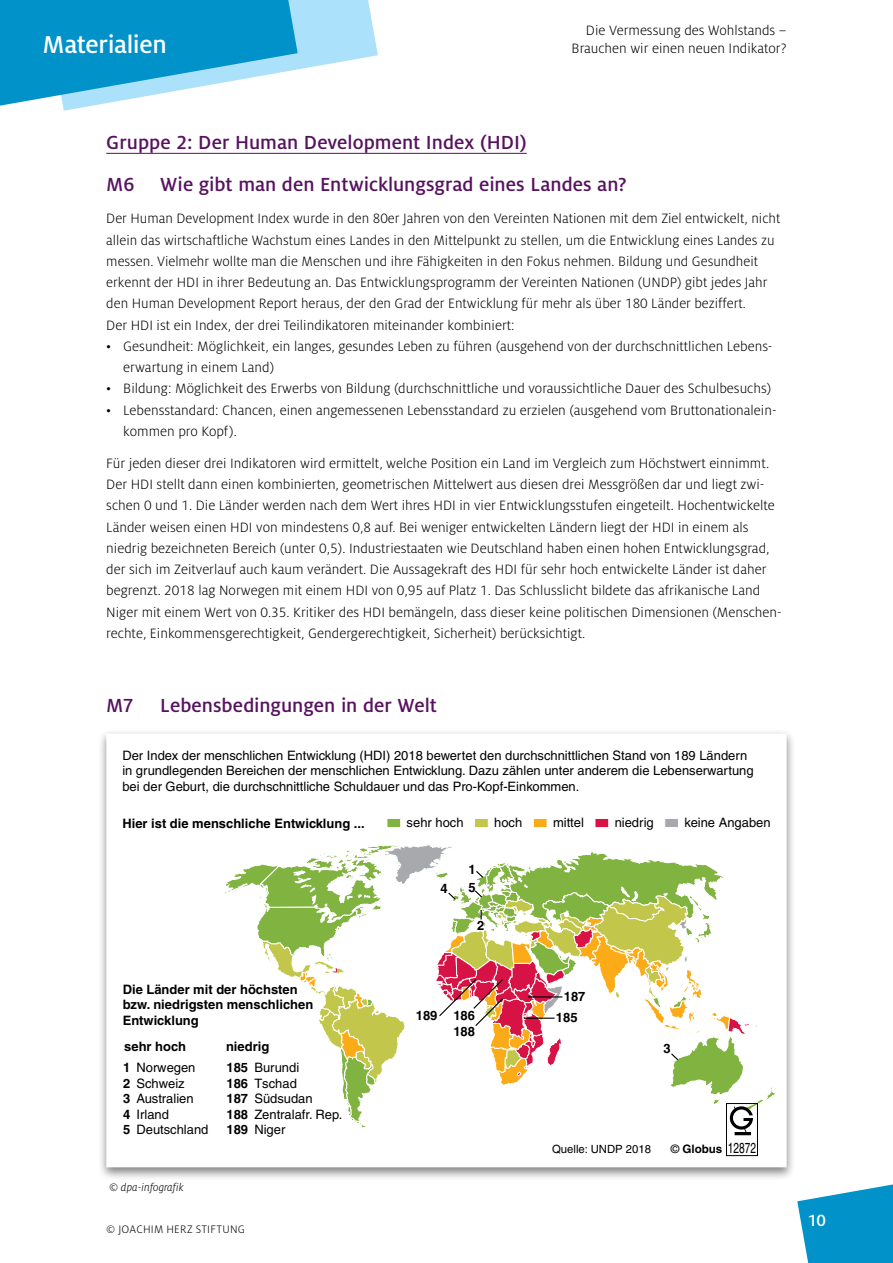
<style>
.page{position:relative;width:893px;height:1263px;background:#fff}
.page>*{position:absolute;margin:0;border:0;box-sizing:border-box;transform-origin:0 0}
.t1{font:500 27px "Milo OT";letter-spacing:-.015em;color:#fff}
.t2{font:500 21px/42.5px "Milo OT";color:#57125f}
.t3{font:500 18px "Milo OT";color:#fff}
.t4{font:300 15px/21.3px "Milo Pro";color:#000}
.t5{font:12.9px/15.6px "Helvetica LT";color:#000}
.t6{font:700 12.9px/15.6px "Helvetica LT";color:#000;text-align:justify}
.t7{font:300 12px "Milo Pro";letter-spacing:.025em;color:#000}
.t8{font:italic 300 12px "Milo Pro";color:#000}
.t9{font:700 11.55px "Helvetica LT";color:#000}
.t10{font:11.4px "Helvetica LT";color:#000}
.s1{font-weight:400}
.s2{font-weight:400;font-size:14.55px}
</style>
<div class="page">
<svg style="left:797px;top:1184px;width:96px;height:79px"></svg>
<svg style="left:0;top:0;width:378px;height:111px"></svg>
<hr style="left:106px;top:153px;width:421px;height:1px;background:#57125f">
<div style="left:97px;top:729px;width:699px;height:452px;background:#000;opacity:.5"></div>
<svg style="left:117px;top:742px;width:659px;height:416px"></svg>
<div style="left:387px;top:818px;width:14px;height:10px;background:#81b341;border:1px solid #fff"></div>
<div style="left:474px;top:818px;width:15px;height:10px;background:#c2c74b;border:1px solid #fff"></div>
<div style="left:533px;top:818px;width:14px;height:10px;background:#fbab18;border:1px solid #fff"></div>
<div style="left:595px;top:818px;width:14px;height:10px;background:#d71345;border:1px solid #fff"></div>
<div style="left:664px;top:818px;width:15px;height:10px;background:#a7a9ac;border:1px solid #fff"></div>
<div style="left:726px;top:1103px;width:32px;height:53px;border:1px solid #000"></div>
<svg style="left:120px;top:844px;width:656px;height:292px"></svg>
<h1 class="t1" style="left:43px;top:30px;width:126px">Materialien</h1>
<p class="t4" style="left:572px;top:22px;width:217px;line-height:18px;text-align:right">Die Vermessung des Wohlstands –<br>Brauchen wir einen neuen Indikator?</p>
<h2 class="t2" style="left:106px;top:121px;width:522px">Gruppe 2: Der Human Development Index (HDI)<br>M6 Wie gibt man den Entwicklungsgrad eines Landes an?</h2>
<p class="t4" style="left:106px;top:208px;width:675px">Der Human Development Index wurde in den 80er Jahren von den Vereinten Nationen mit dem Ziel entwickelt, nicht allein das wirtschaftliche Wachstum eines Landes in den Mittelpunkt zu stellen, um die Entwicklung eines Landes zu messen. Vielmehr wollte man die Menschen und ihre Fähigkeiten in den Fokus nehmen. Bildung und Gesundheit erkennt der HDI in ihrer Bedeutung an. Das Entwicklungsprogramm der Vereinten Nationen (UNDP) gibt jedes Jahr den Human Development Report heraus, der den Grad der Entwicklung für mehr als über 180 Länder beziffert.<br>Der HDI ist ein Index, der drei Teilindikatoren miteinander kombiniert:</p>
<p class="t4" style="left:123px;top:336px;width:649px;text-indent:-17px">• Gesundheit: Möglichkeit, ein langes, gesundes Leben zu führen (ausgehend von der durchschnittlichen Lebens&shy;erwartung in einem Land)</p>
<p class="t4" style="left:106px;top:378px;width:666px">• Bildung: Möglichkeit des Erwerbs von Bildung (durchschnittliche und voraussichtliche Dauer des Schulbesuchs)</p>
<p class="t4" style="left:123px;top:399px;width:655px;text-indent:-17px">• Lebensstandard: Chancen, einen angemessenen Lebensstandard zu erzielen (ausgehend vom Bruttonationalein&shy;kommen pro Kopf).</p>
<p class="t4" style="left:106px;top:452px;width:677px">Für jeden dieser drei Indikatoren wird ermittelt, welche Position ein Land im Vergleich zum Höchstwert einnimmt.<br>Der HDI stellt dann einen kombinierten, geometrischen Mittelwert aus diesen drei Messgrößen dar und liegt zwi&shy;schen 0 und 1. Die Länder werden nach dem Wert ihres HDI in vier Entwicklungsstufen eingeteilt. Hochentwickelte Länder weisen einen HDI von mindestens 0,8 auf. Bei weniger entwickelten Ländern liegt der HDI in einem als niedrig bezeichneten Bereich (unter 0,5). Industriestaaten wie Deutschland haben einen hohen Entwicklungsgrad, der sich im Zeitverlauf auch kaum verändert. Die Aussagekraft des HDI für sehr hoch entwickelte Länder ist daher begrenzt. 2018 lag Norwegen mit einem HDI von 0,95 auf Platz 1. Das Schlusslicht bildete das afrikanische Land Niger mit einem Wert von 0.35. Kritiker des HDI bemängeln, dass dieser keine politischen Dimensionen (Menschen&shy;rechte, Einkommensgerechtigkeit, Gendergerechtigkeit, Sicherheit) berücksichtigt.</p>
<h2 class="t2" style="left:106px;top:685px;width:29px">M7</h2>
<h2 class="t2" style="left:160px;top:685px;width:278px">Lebensbedingungen in der Welt</h2>
<p class="t5" style="left:122px;top:747px;width:633px">Der Index der menschlichen Entwicklung (HDI) 2018 bewertet den durchschnittlichen Stand von 189 Ländern in grundlegenden Bereichen der menschlichen Entwicklung. Dazu zählen unter anderem die Lebenserwartung bei der Geburt, die durchschnittliche Schuldauer und das Pro-Kopf-Einkommen.</p>
<p class="t6" style="left:122px;top:815px;width:244px">Hier ist die menschliche Entwicklung ...</p>
<p class="t5" style="left:407px;top:815px;width:58px">sehr hoch</p>
<p class="t5" style="left:494px;top:815px;width:30px">hoch</p>
<p class="t5" style="left:553px;top:815px;width:32px">mittel</p>
<p class="t5" style="left:615px;top:815px;width:41px">niedrig</p>
<p class="t5" style="left:684px;top:815px;width:88px">keine Angaben</p>
<p class="t6" style="left:123px;top:981px;width:192px;text-align:left">Die Länder mit der höchsten bzw. niedrigsten menschlichen<br>Entwicklung</p>
<p class="t6" style="left:124px;top:1039px;width:63px">sehr hoch</p>
<p class="t6" style="left:226px;top:1039px;width:45px">niedrig</p>
<p class="t6" style="left:123px;top:1059px;width:9px">1<br>2<br>3<br>4<br>5</p>
<p class="t5" style="left:254px;top:1060px;width:90px">Burundi<br>Tschad<br>Südsudan<br>Zentralafr. Rep.<br>Niger</p>
<p class="t5" style="left:136px;top:1060px;width:74px">Norwegen<br>Schweiz<br>Australien<br>Irland<br>Deutschland</p>
<p class="t6" style="left:227px;top:1059px;width:23px">185<br>186<br>187<br>188<br>189</p>
<p class="t8" style="left:109px;top:1180px;width:76px">© dpa-infografik</p>
<p class="t7" style="left:106px;top:1223px;width:140px">© JOACHIM HERZ STIFTUNG</p>
<p class="t6" style="left:441px;top:880px;width:9px">4</p>
<p class="t6" style="left:468px;top:860px;width:9px;line-height:18px">1<br>5</p>
<p class="t6" style="left:477px;top:917px;width:9px">2</p>
<p class="t6" style="left:564px;top:988px;width:23px">187</p>
<p class="t6" style="left:416px;top:1007px;width:23px">189</p>
<p class="t6" style="left:453px;top:1007px;width:23px">186</p>
<p class="t6" style="left:556px;top:1009px;width:23px">185</p>
<p class="t6" style="left:453px;top:1023px;width:23px">188</p>
<p class="t6" style="left:663px;top:1041px;width:9px">3</p>
<p class="t10" style="left:552px;top:1142px;width:101px">Quelle: UNDP 2018</p>
<p class="t9" style="left:671px;top:1142px;width:87px"><span class="s1">©</span> Globus <span class="s2">12872</span></p>
<p class="t3" style="left:808px;top:1211px;width:20px">10</p>
</div>
